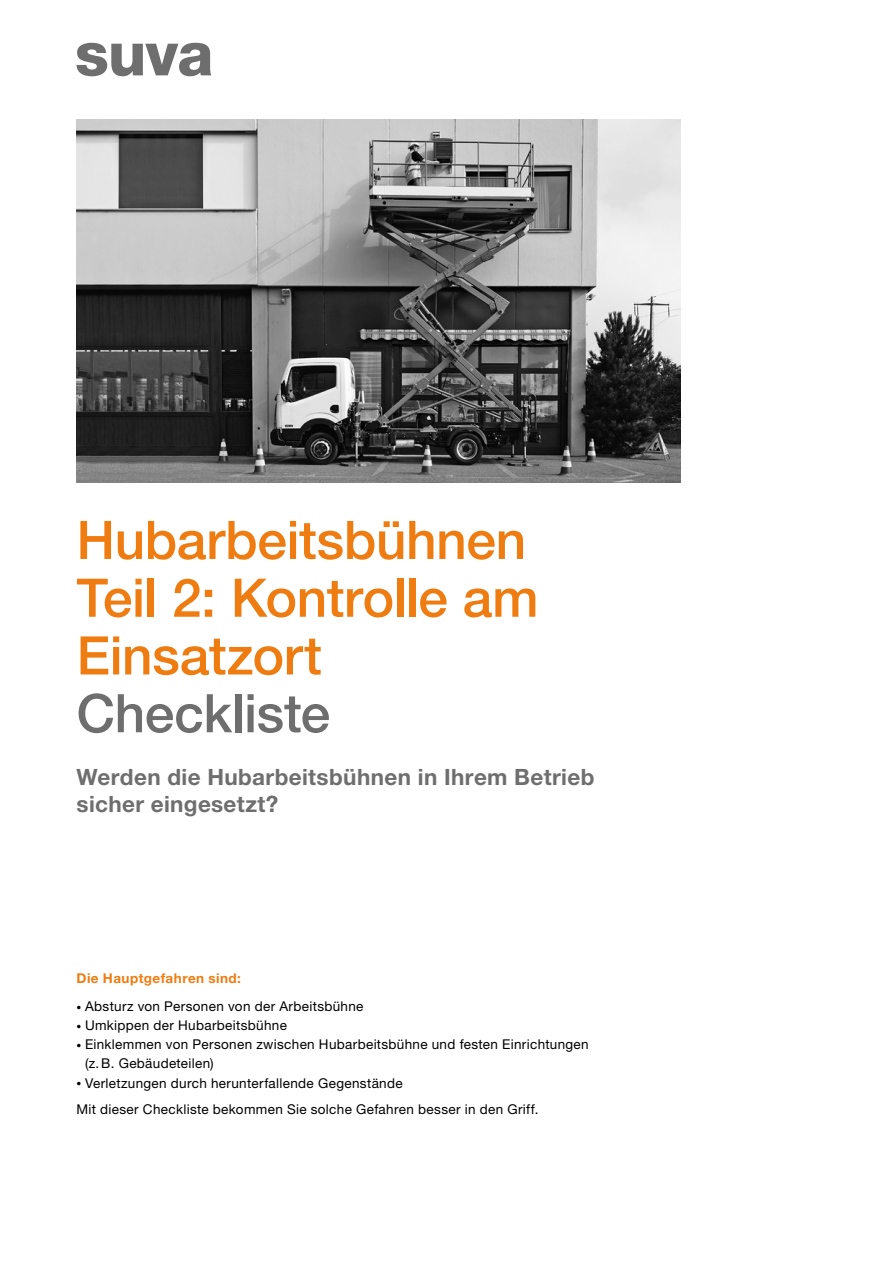
<style>
.page{position:relative;width:893px;height:1263px;background:#fff}
.page>*{position:absolute;margin:0;border:0;box-sizing:border-box;transform-origin:0 0}
.t1{font:500 53.25px/57.8px "Helvetica Neue LT Std";letter-spacing:-.01em;color:#ef7c11}
.t2{font:500 53.25px "Helvetica Neue LT Std";letter-spacing:-.01em;color:#6e6e6e}
.t3{font:700 22.5px/27px "Helvetica Neue LT Std";letter-spacing:.015em;color:#6e6e6e}
.t4{font:13.5px/19.2px "Helvetica Neue LT Std";letter-spacing:.025em;color:#000}
.t5{font:700 13.5px "Helvetica Neue LT Std";letter-spacing:.035em;color:#ef7c11}
.s1{font-weight:300;font-size:9.75px}
</style>
<div class="page">
<svg style="left:77px;top:43px;width:134px;height:33px"></svg>
<img style="left:77px;top:119px;width:603px;height:364px">
<h1 class="t1" style="left:77px;top:511px;width:463px">Hubarbeitsbühnen<br>Teil 2: Kontrolle am<br>Einsatzort</h1>
<h1 class="t2" style="left:77px;top:681px;width:255px">Checkliste</h1>
<h2 class="t3" style="left:77px;top:763px;width:519px">Werden die Hubarbeitsbühnen in Ihrem Betrieb sicher eingesetzt?</h2>
<p class="t5" style="left:77px;top:970px;width:166px">Die Hauptgefahren sind:</p>
<p class="t4" style="left:77px;top:996px;width:288px"><span class="s1">•</span> Absturz von Personen von der Arbeitsbühne</p>
<p class="t4" style="left:77px;top:1015px;width:212px"><span class="s1">•</span> Umkippen der Hubarbeitsbühne</p>
<p class="t4" style="left:85px;top:1035px;width:505px;text-indent:-9px"><span class="s1">•</span> Einklemmen von Personen zwischen Hubarbeitsbühne und festen Einrichtungen (z.B. Gebäudeteilen)</p>
<p class="t4" style="left:77px;top:1069px;width:463px;line-height:26.5px"><span class="s1">•</span> Verletzungen durch herunterfallende Gegenstände<br>Mit dieser Checkliste bekommen Sie solche Gefahren besser in den Griff.</p>
</div>
